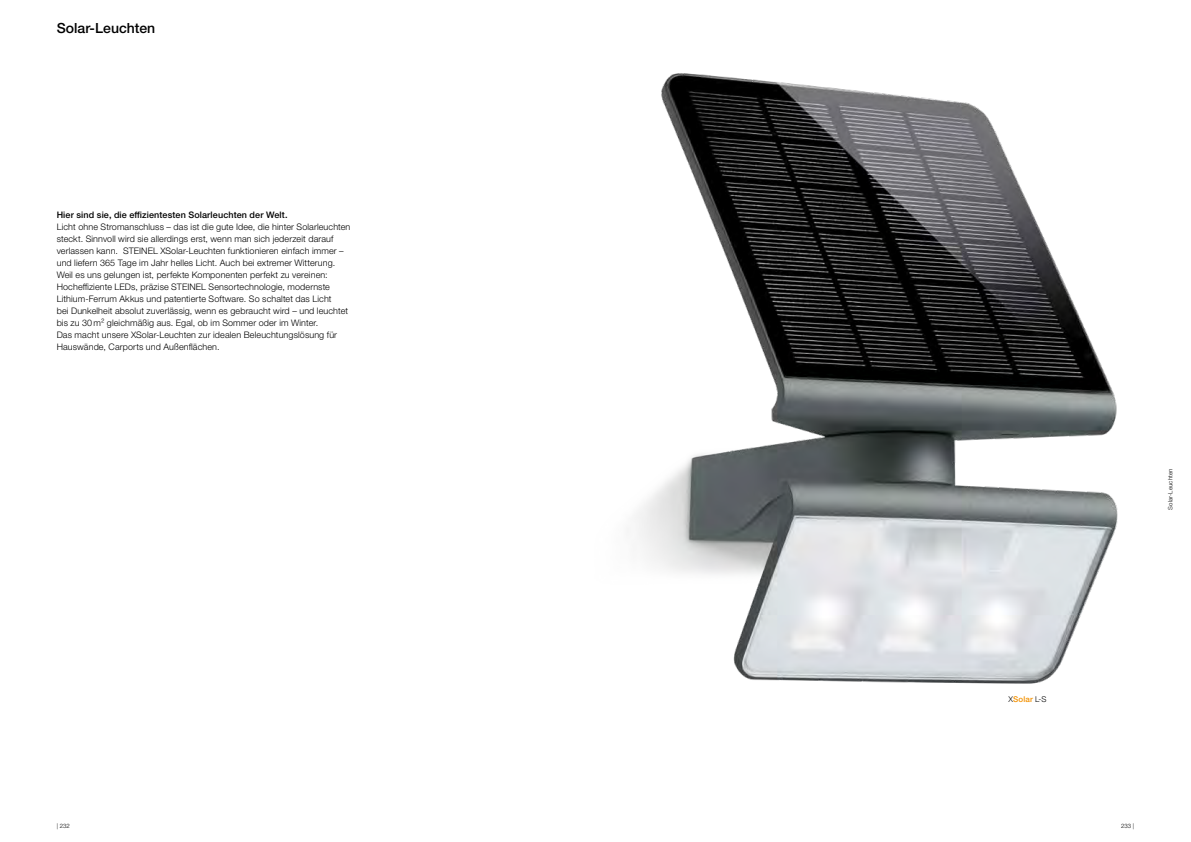
<style>
.page{position:relative;width:1191px;height:842px;background:#fff}
.page>*{position:absolute;margin:0;border:0;box-sizing:border-box;transform-origin:0 0}
.t1{font:500 14px "Helvetica Neue LTW1 G";color:#000}
.t2{font:300 9px/12px "Helvetica Neue LTW1 G";letter-spacing:.015em;color:#000}
.t3{font:500 9px "Helvetica Neue LTW1 G";letter-spacing:.015em;color:#000}
.t4{font:500 8px "Helvetica Neue LTW1 G";letter-spacing:.02em;color:#f39100}
.t5{font:300 6px "Helvetica Neue LTW1 G";letter-spacing:.025em;color:#000}
.s1{font-weight:300;color:#000}
</style>
<div class="page">
<img style="left:635px;top:73px;width:483px;height:611px">
<h1 class="t1" style="left:57px;top:19px;width:100px">Solar-Leuchten</h1>
<p class="t3" style="left:57px;top:210px;width:232px">Hier sind sie, die effizientesten Solarleuchten der Welt.</p>
<p class="t2" style="left:57px;top:221px;width:295px">Licht ohne Stromanschluss – das ist die gute Idee, die hinter Solarleuchten steckt. Sinnvoll wird sie allerdings erst, wenn man sich jederzeit darauf verlassen kann. STEINEL XSolar-Leuchten funktionieren einfach immer – und liefern 365 Tage im Jahr helles Licht. Auch bei extremer Witterung.<br>Weil es uns gelungen ist, perfekte Komponenten perfekt zu vereinen:<br>Hocheffiziente LEDs, präzise STEINEL Sensortechnologie, modernste Lithium-Ferrum Akkus und patentierte Software. So schaltet das Licht<br>bei Dunkelheit absolut zuverlässig, wenn es gebraucht wird – und leuchtet bis zu 30m² gleichmäßig aus. Egal, ob im Sommer oder im Winter.<br>Das macht unsere XSolar-Leuchten zur idealen Beleuchtungslösung für Hauswände, Carports und Außenflächen.</p>
<p class="t5" style="left:1166px;top:510px;width:42px;rotate:-90deg">Solar-Leuchten</p>
<p class="t4" style="left:1008px;top:694px;width:39px"><span class="s1">X</span>Solar <span class="s1">L-S</span></p>
<p class="t5" style="left:57px;top:822px;width:15px">| 232</p>
<p class="t5" style="left:1121px;top:822px;width:15px">233 |</p>
</div>
